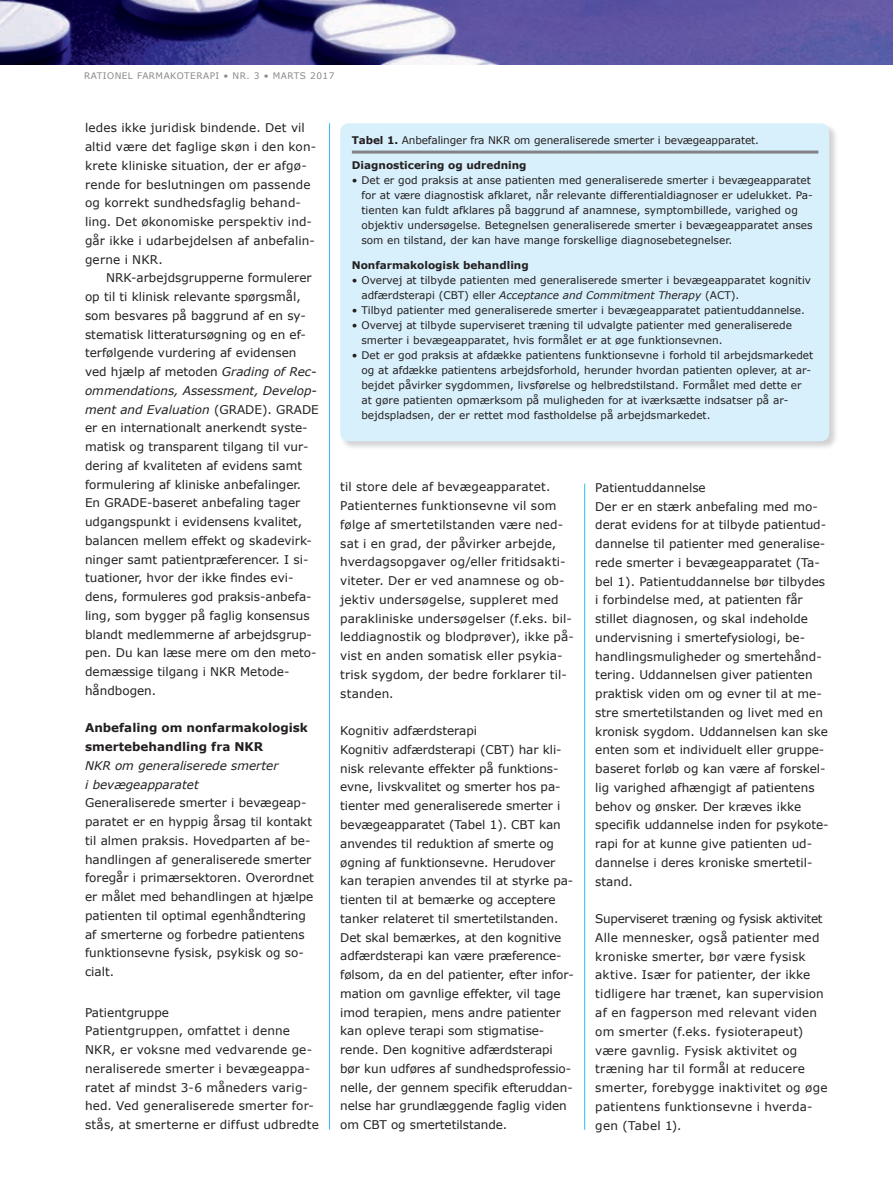
<style>
.page{position:relative;width:893px;height:1191px;background:#fff}
.page>*{position:absolute;margin:0;border:0;box-sizing:border-box;transform-origin:0 0}
.t1{font:12px/18.8px "Verdana";color:#231f20}
.t2{font:12px/18.8px "Verdana";letter-spacing:.02em;color:#231f20}
.t3{font:700 12px/18.8px "Verdana";color:#231f20}
.t4{font:italic 12px/18.8px "Verdana";color:#231f20}
.t5{font:10.5px/15px "Verdana";color:#231f20}
.t6{font:700 10.5px "Verdana";color:#231f20}
.t7{font:9px "Verdana";letter-spacing:.05em;color:#87898c}
.s1{font-style:italic}
.s2{font-weight:700}
</style>
<div class="page">
<img style="left:0;top:0;width:893px;height:64px">
<hr style="left:584px;top:483px;width:1px;height:646px;background:#26bff0">
<hr style="left:329px;top:123px;width:1px;height:1006px;background:#26bff0">
<div style="left:340px;top:123px;width:498px;height:327px;background:#231f20;opacity:.2"></div>
<div style="left:340px;top:123px;width:489px;height:318px;background:#d8f0fb;border-radius:9px"></div>
<hr style="left:352px;top:151px;width:466px;height:3px;background:#808285">
<p class="t7" style="left:84px;top:69px;width:252px">RATIONEL FARMAKOTERAPI • NR. 3 • MARTS 2017</p>
<p class="t1" style="left:85px;top:118px;width:233px">ledes ikke juridisk bindende. Det vil altid være det faglige skøn i den kon&shy;krete kliniske situation, der er afgø&shy;rende for beslutningen om passende og korrekt sundhedsfaglig behand&shy;ling. Det økonomiske perspektiv ind&shy;går ikke i udarbejdelsen af anbefalin&shy;gerne i NKR.</p>
<p class="t1" style="left:85px;top:268px;width:235px;text-indent:21px">NRK-arbejdsgrupperne formulerer op til ti klinisk relevante spørgsmål, som besvares på baggrund af en sy&shy;stematisk litteratursøgning og en ef&shy;terfølgende vurdering af evidensen ved hjælp af metoden <span class="s1">Grading of Rec&shy;ommendations, Assessment, Develop&shy;ment and Evaluation</span> (GRADE). GRADE er en internationalt anerkendt syste&shy;matisk og transparent tilgang til vur&shy;dering af kvaliteten af evidens samt formulering af kliniske anbefalinger.<br>En GRADE-baseret anbefaling tager udgangspunkt i evidensens kvalitet, balancen mellem effekt og skadevirk&shy;ninger samt patientpræferencer. I si&shy;tuationer, hvor der ikke findes evi&shy;dens, formuleres god praksis-anbefa&shy;ling, som bygger på faglig konsensus blandt medlemmerne af arbejdsgrup&shy;pen. Du kan læse mere om den meto&shy;demæssige tilgang i NKR Metode&shy;håndbogen.</p>
<p class="t3" style="left:85px;top:718px;width:224px">Anbefaling om nonfarmakologisk smertebehandling fra NKR</p>
<p class="t4" style="left:85px;top:756px;width:195px">NKR om generaliserede smerter i bevægeapparatet</p>
<p class="t1" style="left:85px;top:793px;width:230px">Generaliserede smerter i bevægeap&shy;paratet er en hyppig årsag til kontakt til almen praksis. Hovedparten af be&shy;handlingen af generaliserede smerter foregår i primærsektoren. Overordnet er målet med behandlingen at hjælpe patienten til optimal egenhåndtering af smerterne og forbedre patientens funktionsevne fysisk, psykisk og so&shy;cialt.</p>
<p class="t1" style="left:85px;top:1002px;width:235px">Patientgruppe<br>Patientgruppen, omfattet i denne NKR, er voksne med vedvarende ge&shy;neraliserede smerter i bevægeappa&shy;ratet af mindst 3-6 måneders varig&shy;hed. Ved generaliserede smerter for&shy;stås, at smerterne er diffust udbredte</p>
<p class="t5" style="left:352px;top:132px;width:409px"><span class="s2">Tabel 1.</span> Anbefalinger fra NKR om generaliserede smerter i bevægeapparatet.</p>
<p class="t6" style="left:352px;top:157px;width:176px">Diagnosticering og udredning</p>
<p class="t5" style="left:361px;top:172px;width:453px;text-indent:-10px">• Det er god praksis at anse patienten med generaliserede smerter i bevægeapparatet for at være diagnostisk afklaret, når relevante differentialdiagnoser er udelukket. Pa&shy;tienten kan fuldt afklares på baggrund af anamnese, symptombillede, varighed og objektiv undersøgelse. Betegnelsen generaliserede smerter i bevægeapparatet anses som en tilstand, der kan have mange forskellige diagnosebetegnelser.</p>
<p class="t6" style="left:352px;top:257px;width:178px">Nonfarmakologisk behandling</p>
<p class="t5" style="left:361px;top:272px;width:451px;text-indent:-10px">• Overvej at tilbyde patienten med generaliserede smerter i bevægeapparatet kognitiv adfærdsterapi (CBT) eller <span class="s1">Acceptance and Commitment Therapy</span> (ACT).</p>
<p class="t5" style="left:352px;top:302px;width:455px">• Tilbyd patienter med generaliserede smerter i bevægeapparatet patientuddannelse.</p>
<p class="t5" style="left:361px;top:317px;width:432px;text-indent:-10px">• Overvej at tilbyde superviseret træning til udvalgte patienter med generaliserede smerter i bevægeapparatet, hvis formålet er at øge funktionsevnen.</p>
<p class="t5" style="left:361px;top:347px;width:453px;text-indent:-10px">• Det er god praksis at afdække patientens funktionsevne i forhold til arbejdsmarkedet og at afdække patientens arbejdsforhold, herunder hvordan patienten oplever, at ar&shy;bejdet påvirker sygdommen, livsførelse og helbredstilstand. Formålet med dette er at gøre patienten opmærksom på muligheden for at iværksætte indsatser på ar&shy;bejdspladsen, der er rettet mod fastholdelse på arbejdsmarkedet.</p>
<p class="t1" style="left:340px;top:477px;width:235px">til store dele af bevægeapparatet.<br>Patienternes funktionsevne vil som følge af smertetilstanden være ned&shy;sat i en grad, der påvirker arbejde, hverdagsopgaver og/eller fritidsakti&shy;viteter. Der er ved anamnese og ob&shy;jektiv undersøgelse, suppleret med parakliniske undersøgelser (f.eks. bil&shy;leddiagnostik og blodprøver), ikke på&shy;vist en anden somatisk eller psykia&shy;trisk sygdom, der bedre forklarer til&shy;standen.</p>
<p class="t1" style="left:340px;top:721px;width:235px">Kognitiv adfærdsterapi<br>Kognitiv adfærdsterapi (CBT) har kli&shy;nisk relevante effekter på funktions&shy;evne, livskvalitet og smerter hos pa&shy;tienter med generaliserede smerter i bevægeapparatet (Tabel 1). CBT kan anvendes til reduktion af smerte og øgning af funktionsevne. Herudover kan terapien anvendes til at styrke pa&shy;tienten til at bemærke og acceptere tanker relateret til smertetilstanden.<br>Det skal bemærkes, at den kognitive adfærdsterapi kan være præference&shy;følsom, da en del patienter, efter infor&shy;mation om gavnlige effekter, vil tage imod terapien, mens andre patienter kan opleve terapi som stigmatise&shy;rende. Den kognitive adfærdsterapi bør kun udføres af sundhedsprofessio&shy;nelle, der gennem specifik efteruddan&shy;nelse har grundlæggende faglig viden om CBT og smertetilstande.</p>
<p class="t1" style="left:595px;top:478px;width:235px">Patientuddannelse<br>Der er en stærk anbefaling med mo&shy;derat evidens for at tilbyde patientud&shy;dannelse til patienter med generalise&shy;rede smerter i bevægeapparatet (Ta&shy;bel 1). Patientuddannelse bør tilbydes i forbindelse med, at patienten får stillet diagnosen, og skal indeholde undervisning i smertefysiologi, be&shy;handlingsmuligheder og smertehånd&shy;tering. Uddannelsen giver patienten praktisk viden om og evner til at me&shy;stre smertetilstanden og livet med en kronisk sygdom. Uddannelsen kan ske enten som et individuelt eller gruppe&shy;baseret forløb og kan være af forskel&shy;lig varighed afhængigt af patientens behov og ønsker. Der kræves ikke specifik uddannelse inden for psykote&shy;rapi for at kunne give patienten ud&shy;dannelse i deres kroniske smertetil&shy;stand.</p>
<p class="t2" style="left:595px;top:909px;width:234px">Superviseret træning og fysisk aktivitet Alle mennesker, også patienter med kroniske smerter, bør være fysisk aktive. Især for patienter, der ikke tidligere har trænet, kan supervision af en fagperson med relevant viden om smerter (f.eks. fysioterapeut) være gavnlig. Fysisk aktivitet og træning har til formål at reducere smerter, forebygge inaktivitet og øge patientens funktionsevne i hverda&shy;gen (Tabel 1).</p>
</div>
